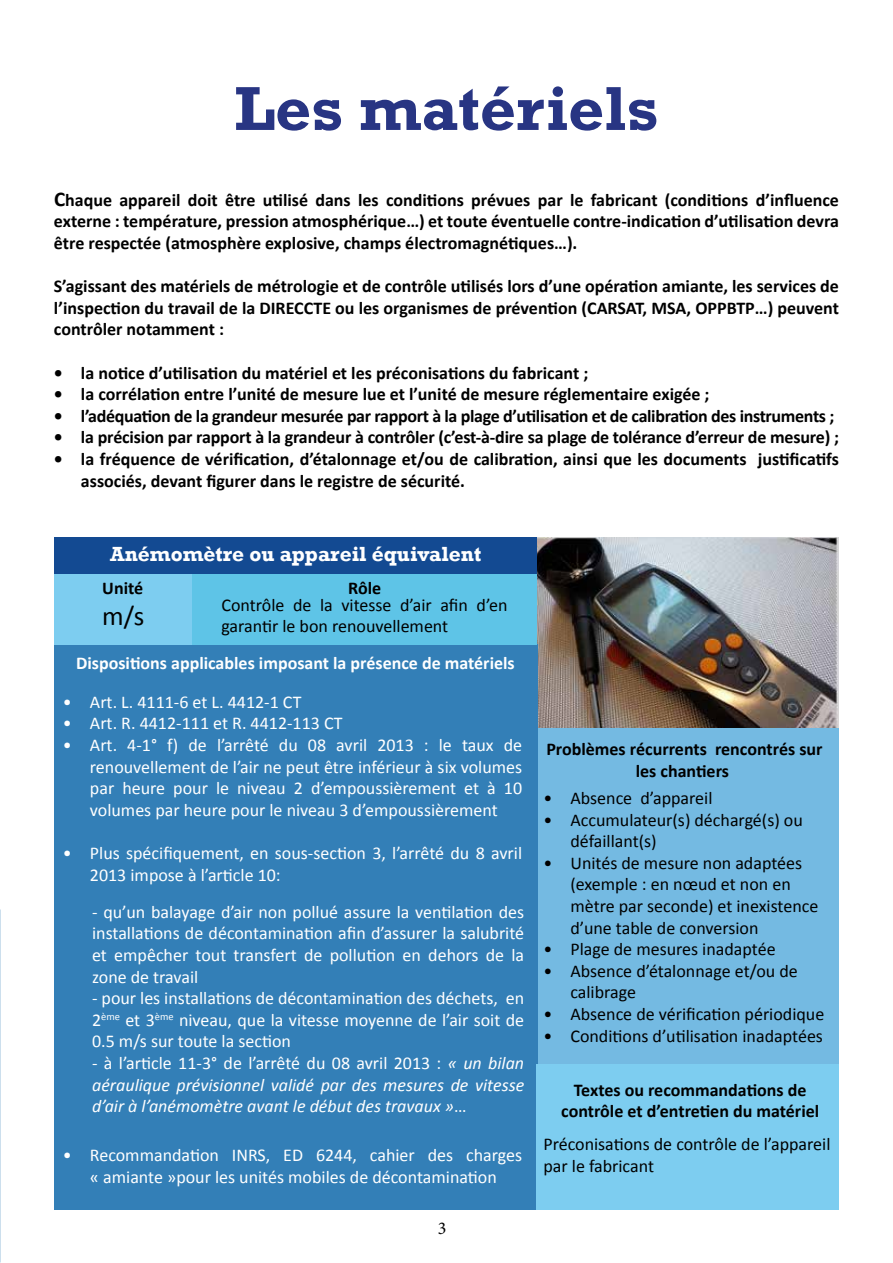
<style>
.page{position:relative;width:893px;height:1263px;background:#fff}
.page>*{position:absolute;margin:0;border:0;box-sizing:border-box;transform-origin:0 0}
.t1{font:700 63px "Rockwell";color:#283583}
.t2{font:27px "Calibri";color:#000}
.t3{font:700 21px "Rockwell";color:#fff}
.t4{font:700 18px/21.6px "Calibri";color:#000;text-align:justify}
.t5{font:18px/21.6px "Calibri";color:#fff;text-align:justify}
.t6{font:18px/21.6px "Calibri";color:#000}
.t7{font:italic 18px/21.6px "Calibri";color:#fff;text-align:justify}
.t8{font:700 18px "Calibri";letter-spacing:-.02em;color:#000}
.t9{font:700 18px "Calibri";color:#fff}
.t10{font:18px "Minion Pro";color:#000}
.s1{font-size:21px}
.s2{font-style:normal}
</style>
<div class="page">
<img style="left:0;top:0;width:1px;height:1108px">
<img style="left:537px;top:538px;width:302px;height:191px">
<div style="left:537px;top:729px;width:302px;height:335px;background:#74bae2"></div>
<div style="left:54px;top:644px;width:483px;height:566px;background:#337fb7"></div>
<div style="left:54px;top:574px;width:138px;height:70px;background:#7dcdf0"></div>
<div style="left:192px;top:574px;width:345px;height:70px;background:#5ec4e7"></div>
<div style="left:54px;top:538px;width:483px;height:36px;background:#134a92"></div>
<div style="left:537px;top:1064px;width:302px;height:146px;background:#7dcdf0"></div>
<h1 class="t1" style="left:234px;top:71px;width:426px">Les matériels</h1>
<p class="t4" style="left:54px;top:189px;width:786px"><span class="s1">C</span>haque appareil doit être utilisé dans les conditions prévues par le fabricant (conditions d’influence externe : température, pression atmosphérique…) et toute éventuelle contre-indication d’utilisation devra être respectée (atmosphère explosive, champs électromagnétiques…).</p>
<p class="t4" style="left:54px;top:275px;width:786px">S’agissant des matériels de métrologie et de contrôle utilisés lors d’une opération amiante, les services de l’inspection du travail de la DIRECCTE ou les organismes de prévention (CARSAT, MSA, OPPBTP…) peuvent contrôler notamment :</p>
<p class="t4" style="left:54px;top:362px;width:536px">• la notice d’utilisation du matériel et les préconisations du fabricant ;</p>
<p class="t4" style="left:54px;top:383px;width:657px">• la corrélation entre l’unité de mesure lue et l’unité de mesure réglementaire exigée ;</p>
<p class="t8" style="left:54px;top:404px;width:782px">• l’adéquation de la grandeur mesurée par rapport à la plage d’utilisation et de calibration des instruments ;</p>
<p class="t4" style="left:54px;top:427px;width:786px">• la précision par rapport à la grandeur à contrôler (c’est-à-dire sa plage de tolérance d’erreur de mesure) ;</p>
<p class="t4" style="left:81px;top:448px;width:759px;text-indent:-27px">• la fréquence de vérification, d’étalonnage et/ou de calibration, ainsi que les documents justificatifs associés, devant figurer dans le registre de sécurité.</p>
<p class="t3" style="left:110px;top:541px;width:373px">Anémomètre ou appareil équivalent</p>
<p class="t4" style="left:102px;top:577px;width:42px">Unité</p>
<p class="t4" style="left:348px;top:577px;width:34px">Rôle</p>
<h2 class="t2" style="left:102px;top:599px;width:44px">m/s</h2>
<p class="t6" style="left:221px;top:594px;width:288px">Contrôle de la vitesse d’air afin d’en garantir le bon renouvellement</p>
<p class="t9" style="left:76px;top:652px;width:440px">Dispositions applicables imposant la présence de matériels</p>
<p class="t5" style="left:63px;top:691px;width:240px">• Art. L. 4111-6 et L. 4412-1 CT</p>
<p class="t5" style="left:63px;top:713px;width:281px">• Art. R. 4412-111 et R. 4412-113 CT</p>
<p class="t5" style="left:90px;top:734px;width:434px;text-indent:-27px">• Art. 4-1° f) de l’arrêté du 08 avril 2013 : le taux de renouvellement de l’air ne peut être inférieur à six volumes par heure pour le niveau 2 d’empoussièrement et à 10 volumes par heure pour le niveau 3 d’empoussièrement</p>
<p class="t5" style="left:90px;top:842px;width:434px;text-indent:-27px">• Plus spécifiquement, en sous-section 3, l’arrêté du 8 avril<br>2013 impose à l’article 10:</p>
<p class="t5" style="left:92px;top:901px;width:434px">- qu’un balayage d’air non pollué assure la ventilation des installations de décontamination afin d’assurer la salubrité et empêcher tout transfert de pollution en dehors de la zone de travail</p>
<p class="t5" style="left:92px;top:987px;width:434px">- pour les installations de décontamination des déchets, en 2<sup>ème</sup> et 3<sup>ème</sup> niveau, que la vitesse moyenne de l’air soit de 0.5 m/s sur toute la section</p>
<p class="t7" style="left:92px;top:1051px;width:434px"><span class="s2">- à l’article 11-3° de l’arrêté du 08 avril 2013 :</span> « un bilan aéraulique prévisionnel validé par des mesures de vitesse d’air à l’anémomètre avant le début des travaux »<span class="s2">…</span></p>
<p class="t5" style="left:63px;top:1145px;width:461px;text-align:center">• Recommandation INRS, ED 6244, cahier des charges « amiante »pour les unités mobiles de décontamination</p>
<p class="t10" style="left:438px;top:1216px;width:10px">3</p>
<p class="t4" style="left:546px;top:738px;width:278px;text-align:center">Problèmes récurrents rencontrés sur les chantiers</p>
<p class="t6" style="left:543px;top:787px;width:170px">• Absence d’appareil</p>
<p class="t6" style="left:570px;top:809px;width:234px;text-indent:-27px">• Accumulateur(s) déchargé(s) ou défaillant(s)</p>
<p class="t6" style="left:570px;top:852px;width:249px;text-indent:-27px">• Unités de mesure non adaptées (exemple : en nœud et non en mètre par seconde) et inexistence d’une table de conversion</p>
<p class="t6" style="left:543px;top:938px;width:234px">• Plage de mesures inadaptée</p>
<p class="t6" style="left:570px;top:960px;width:229px;text-indent:-27px">• Absence d’étalonnage et/ou de calibrage</p>
<p class="t6" style="left:543px;top:1003px;width:282px">• Absence de vérification périodique</p>
<p class="t6" style="left:543px;top:1025px;width:281px">• Conditions d’utilisation inadaptées</p>
<p class="t4" style="left:561px;top:1079px;width:259px;text-align:center">Textes ou recommandations de contrôle et d’entretien du matériel</p>
<p class="t6" style="left:543px;top:1133px;width:289px">Préconisations de contrôle de l’appareil par le fabricant</p>
</div>
